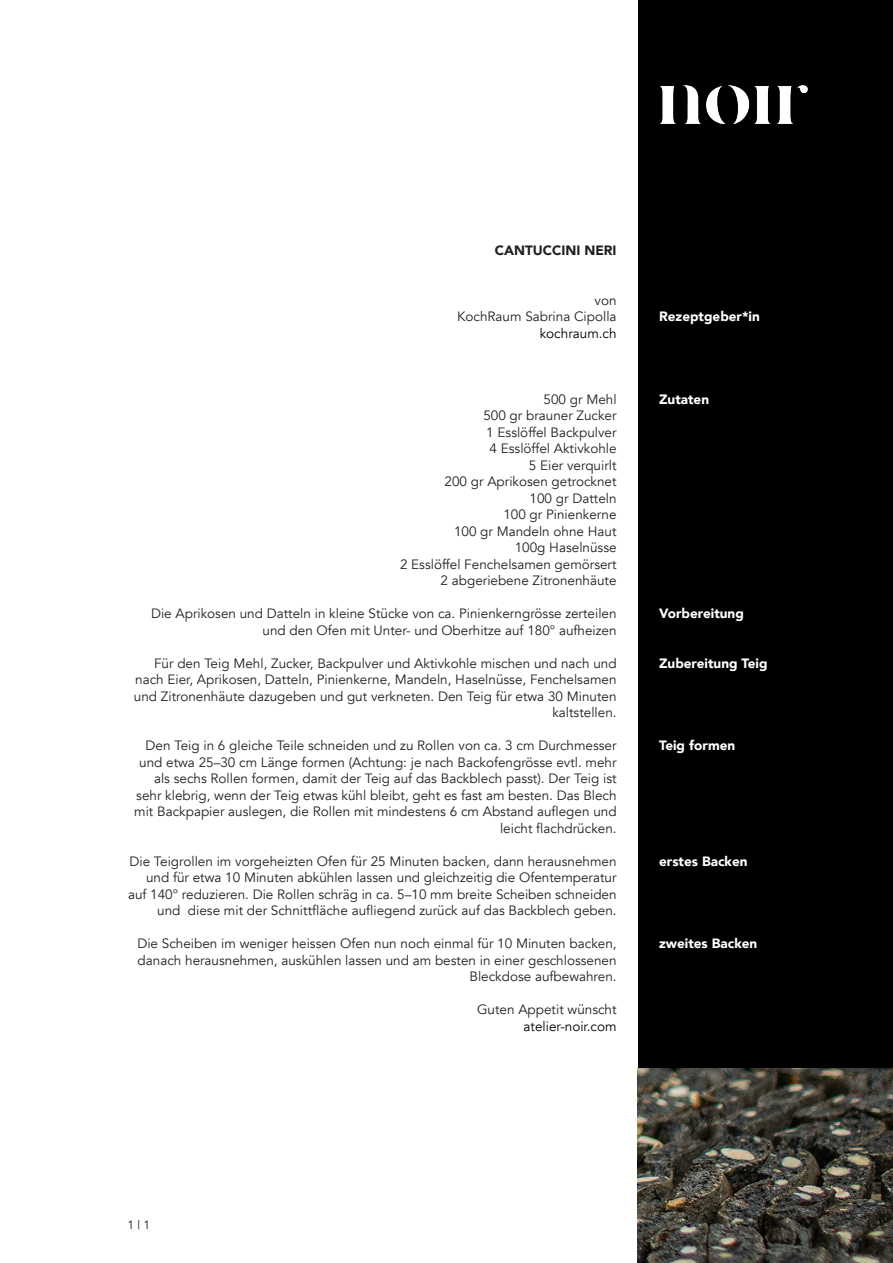
<style>
.page{position:relative;width:893px;height:1263px;background:#fff}
.page>*{position:absolute;margin:0;border:0;box-sizing:border-box;transform-origin:0 0}
.t1{font:13.5px/16.5px "Avenir";color:#231f20;text-align:right}
.t2{font:900 13.5px "Avenir";color:#fff}
.t3{font:13.5px "Avenir";color:#000001}
.t4{font:900 13.5px "Avenir";color:#231f20}
.t5{font:12px "Avenir";color:#231f20}
</style>
<div class="page">
<div style="left:638px;top:0;width:255px;height:1263px;background:#000001"></div>
<img style="left:638px;top:1068px;width:255px;height:195px">
<p class="t4" style="left:495px;top:239px;width:123px">CANTUCCINI NERI</p>
<p class="t1" style="left:457px;top:292px;width:161px">von<br>KochRaum Sabrina Cipolla</p>
<p class="t3" style="left:540px;top:325px;width:78px">kochraum.ch</p>
<p class="t1" style="left:400px;top:391px;width:218px">500 gr Mehl<br>500 gr brauner Zucker<br>1 Esslöffel Backpulver<br>4 Esslöffel Aktivkohle<br>5 Eier verquirlt<br>200 gr Aprikosen getrocknet<br>100 gr Datteln<br>100 gr Pinienkerne<br>100 gr Mandeln ohne Haut<br>100g Haselnüsse<br>2 Esslöffel Fenchelsamen gemörsert<br>2 abgeriebene Zitronenhäute</p>
<p class="t1" style="left:151px;top:605px;width:467px">Die Aprikosen und Datteln in kleine Stücke von ca. Pinienkerngrösse zerteilen und den Ofen mit Unter- und Oberhitze auf 180° aufheizen</p>
<p class="t1" style="left:134px;top:655px;width:484px">Für den Teig Mehl, Zucker, Backpulver und Aktivkohle mischen und nach und nach Eier, Aprikosen, Datteln, Pinienkerne, Mandeln, Haselnüsse, Fenchelsamen und Zitronenhäute dazugeben und gut verkneten. Den Teig für etwa 30 Minuten kaltstellen.</p>
<p class="t1" style="left:134px;top:737px;width:484px">Den Teig in 6 gleiche Teile schneiden und zu Rollen von ca. 3 cm Durchmesser und etwa 25–30 cm Länge formen (Achtung: je nach Backofengrösse evtl. mehr als sechs Rollen formen, damit der Teig auf das Backblech passt). Der Teig ist sehr klebrig, wenn der Teig etwas kühl bleibt, geht es fast am besten. Das Blech mit Backpapier auslegen, die Rollen mit mindestens 6 cm Abstand auflegen und leicht flachdrücken.</p>
<p class="t1" style="left:128px;top:853px;width:490px">Die Teigrollen im vorgeheizten Ofen für 25 Minuten backen, dann herausnehmen und für etwa 10 Minuten abkühlen lassen und gleichzeitig die Ofentemperatur auf 140° reduzieren. Die Rollen schräg in ca. 5–10 mm breite Scheiben schneiden und diese mit der Schnittfläche aufliegend zurück auf das Backblech geben.</p>
<p class="t1" style="left:137px;top:935px;width:481px">Die Scheiben im weniger heissen Ofen nun noch einmal für 10 Minuten backen, danach herausnehmen, auskühlen lassen und am besten in einer geschlossenen<br>Bleckdose aufbewahren.</p>
<p class="t1" style="left:477px;top:1001px;width:141px">Guten Appetit wünscht</p>
<p class="t3" style="left:524px;top:1018px;width:94px">atelier-noir.com</p>
<p class="t2" style="left:659px;top:305px;width:102px">Rezeptgeber*in</p>
<p class="t2" style="left:659px;top:387px;width:51px">Zutaten</p>
<p class="t2" style="left:659px;top:602px;width:86px">Vorbereitung</p>
<p class="t2" style="left:659px;top:651px;width:110px">Zubereitung Teig</p>
<p class="t2" style="left:659px;top:610px;width:64px">Untertitel</p>
<p class="t2" style="left:659px;top:651px;width:64px">Unt titel</p>
<p class="t2" style="left:659px;top:734px;width:78px">Teig formen</p>
<p class="t2" style="left:659px;top:849px;width:90px">erstes Backen</p>
<p class="t2" style="left:659px;top:932px;width:100px">zweites Backen</p>
<p class="t5" style="left:128px;top:1217px;width:24px">1 | 1</p>
</div>
